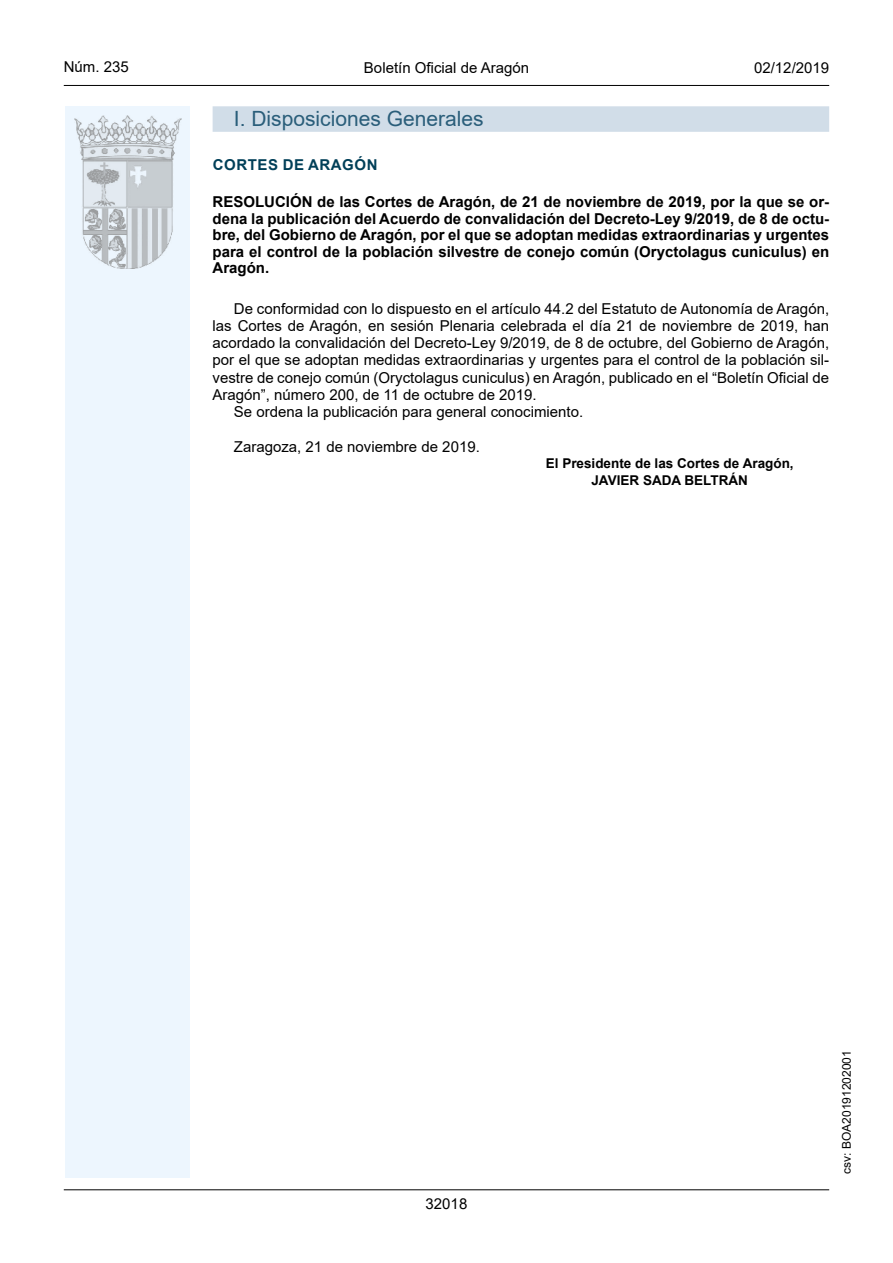
<style>
.page{position:relative;width:893px;height:1263px;background:#fff}
.page>*{position:absolute;margin:0;border:0;box-sizing:border-box;transform-origin:0 0}
.Titulo_sec{font:21px "Arial";color:#2a5e7a}
.inicio_de_parrafo{font:15px/17.2px "Arial";color:#000;text-align:justify}
.Titulo_text{font:700 15px/16.5px "Arial";color:#000;text-align:justify}
.t1{font:15px "Arial MT2";color:#000}
.emisor_text{font:700 15px "Arial";letter-spacing:.035em;color:#003f58}
.firma_der{font:700 13.5px "Arial";color:#000}
.t2{font:12px "Arial MT2";color:#000}
</style>
<div class="page">
<div style="left:65px;top:106px;width:125px;height:1072px;background:#edf6fe"></div>
<img style="left:75px;top:115px;width:106px;height:153px">
<hr style="left:64px;top:85px;width:765px;height:1px;background:#000">
<hr style="left:64px;top:1189px;width:765px;height:1px;background:#000">
<div style="left:213px;top:106px;width:616px;height:26px;background:#d1dde8"></div>
<p class="t1" style="left:64px;top:57px;width:67px">Núm. 235</p>
<p class="inicio_de_parrafo" style="left:364px;top:59px;width:167px">Boletín Oficial de Aragón</p>
<p class="t1" style="left:754px;top:57px;width:77px">02/12/2019</p>
<h3 class="Titulo_sec" style="left:234px;top:104px;width:251px">I. Disposiciones Generales</h3>
<h5 class="emisor_text" style="left:213px;top:154px;width:166px">CORTES DE ARAGÓN</h5>
<p class="Titulo_text" style="left:213px;top:194px;width:618px">RESOLUCIÓN de las Cortes de Aragón, de 21 de noviembre de 2019, por la que se or&shy;dena la publicación del Acuerdo de convalidación del Decreto-Ley 9/2019, de 8 de octu&shy;bre, del Gobierno de Aragón, por el que se adoptan medidas extraordinarias y urgentes para el control de la población silvestre de conejo común (Oryctolagus cuniculus) en Aragón.</p>
<p class="inicio_de_parrafo" style="left:213px;top:300px;width:618px;text-indent:21px">De conformidad con lo dispuesto en el artículo 44.2 del Estatuto de Autonomía de Aragón, las Cortes de Aragón, en sesión Plenaria celebrada el día 21 de noviembre de 2019, han acordado la convalidación del Decreto-Ley 9/2019, de 8 de octubre, del Gobierno de Aragón, por el que se adoptan medidas extraordinarias y urgentes para el control de la población sil&shy;vestre de conejo común (Oryctolagus cuniculus) en Aragón, publicado en el “Boletín Oficial de Aragón”, número 200, de 11 de octubre de 2019.</p>
<p class="inicio_de_parrafo" style="left:234px;top:403px;width:351px">Se ordena la publicación para general conocimiento.</p>
<p class="inicio_de_parrafo" style="left:234px;top:438px;width:247px">Zaragoza, 21 de noviembre de 2019.</p>
<p class="firma_der" style="left:546px;top:454px;width:249px">El Presidente de las Cortes de Aragón,</p>
<p class="firma_der" style="left:591px;top:471px;width:158px">JAVIER SADA BELTRÁN</p>
<p class="t1" style="left:426px;top:1193px;width:43px">32018</p>
<p class="t2" style="left:838px;top:1174px;width:125px;rotate:-90deg">csv: BOA20191202001</p>
</div>
